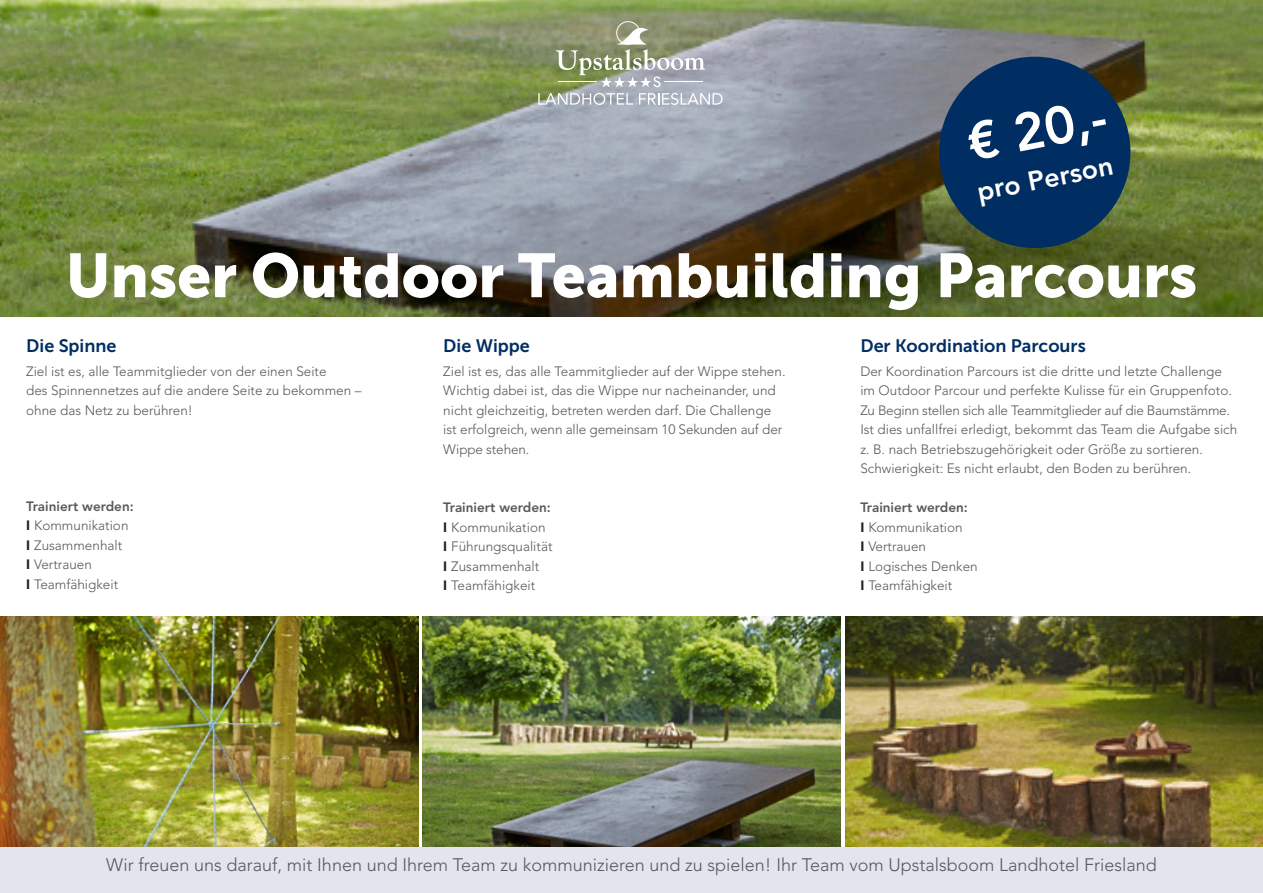
<style>
.page{position:relative;width:1263px;height:893px;background:#fff}
.page>*{position:absolute;margin:0;border:0;box-sizing:border-box;transform-origin:0 0}
.t1{font:61.5px "Museo Sans 900";color:#fff}
.t2{font:800 52.5px "Avenir LT Std";color:#fff}
.t3{font:800 27px "Avenir LT Std";color:#fff}
.t4{font:300 18px "Avenir LT Std";color:#57585a}
.t5{font:18px "Museo Sans 700";color:#002d62}
.t6{font:300 13.5px/19.5px "Avenir LT Std";color:#57585a}
.s1{font-weight:800}
.s2{font-weight:900;color:#231f20}
</style>
<div class="page">
<img style="left:0;top:0;width:1263px;height:316px">
<img style="left:1px;top:616px;width:418px;height:232px">
<img style="left:423px;top:616px;width:418px;height:232px">
<img style="left:845px;top:616px;width:418px;height:232px">
<div style="left:0;top:848px;width:1263px;height:45px;background:#e2e5ee"></div>
<div style="left:616px;top:21px;width:24px;height:24px;border:1px solid #fff;border-radius:50%"></div>
<svg style="left:639px;top:93px;width:83px;height:12px"></svg>
<svg style="left:538px;top:93px;width:95px;height:12px"></svg>
<svg style="left:556px;top:22px;width:149px;height:65px;background:#9ea48c"></svg>
<div style="left:939px;top:57px;width:191px;height:191px;background:#002d62;border-radius:50%"></div>
<h2 class="t2" style="left:962px;top:113px;width:142px;rotate:-11deg">€ 20,-</h2>
<h3 class="t3" style="left:974px;top:176px;width:139px;rotate:-11deg">pro Person</h3>
<h1 class="t1" style="left:66px;top:241px;width:1133px">Unser Outdoor Teambuilding Parcours</h1>
<h3 class="t5" style="left:26px;top:336px;width:92px">Die Spinne</h3>
<p class="t6" style="left:26px;top:362px;width:337px">Ziel ist es, alle Teammitglieder von der einen Seite<br>des Spinnennetzes auf die andere Seite zu bekommen – ohne das Netz zu berühren!</p>
<p class="t6" style="left:26px;top:497px;width:109px"><span class="s1">Trainiert werden:<br></span><span class="s2">I</span> Kommunikation<br><span class="s2">I</span> Zusammenhalt<br><span class="s2">I</span> Vertrauen<br><span class="s2">I</span> Teamfähigkeit</p>
<h3 class="t5" style="left:443px;top:336px;width:88px">Die Wippe</h3>
<p class="t6" style="left:443px;top:362px;width:344px">Ziel ist es, das alle Teammitglieder auf der Wippe stehen.<br>Wichtig dabei ist, das die Wippe nur nacheinander, und nicht gleichzeitig, betreten werden darf. Die Challenge ist erfolgreich, wenn alle gemeinsam 10 Sekunden auf der Wippe stehen.</p>
<p class="t6" style="left:443px;top:498px;width:111px"><span class="s1">Trainiert werden:<br></span><span class="s2">I</span> Kommunikation<br><span class="s2">I</span> Führungsqualität<br><span class="s2">I</span> Zusammenhalt<br><span class="s2">I</span> Teamfähigkeit</p>
<h3 class="t5" style="left:860px;top:336px;width:227px">Der Koordination Parcours</h3>
<p class="t6" style="left:860px;top:362px;width:378px">Der Koordination Parcours ist die dritte und letzte Challenge im Outdoor Parcour und perfekte Kulisse für ein Gruppenfoto.<br>Zu Beginn stellen sich alle Teammitglieder auf die Baumstämme.<br>Ist dies unfallfrei erledigt, bekommt das Team die Aufgabe sich z. B. nach Betriebszugehörigkeit oder Größe zu sortieren.<br>Schwierigkeit: Es nicht erlaubt, den Boden zu berühren.</p>
<p class="t6" style="left:860px;top:498px;width:119px"><span class="s1">Trainiert werden:<br></span><span class="s2">I</span> Kommunikation<br><span class="s2">I</span> Vertrauen<br><span class="s2">I</span> Logisches Denken<br><span class="s2">I</span> Teamfähigkeit</p>
<h3 class="t4" style="left:106px;top:854px;width:1052px">Wir freuen uns darauf, mit Ihnen und Ihrem Team zu kommunizieren und zu spielen! Ihr Team vom Upstalsboom Landhotel Friesland</h3>
</div>
